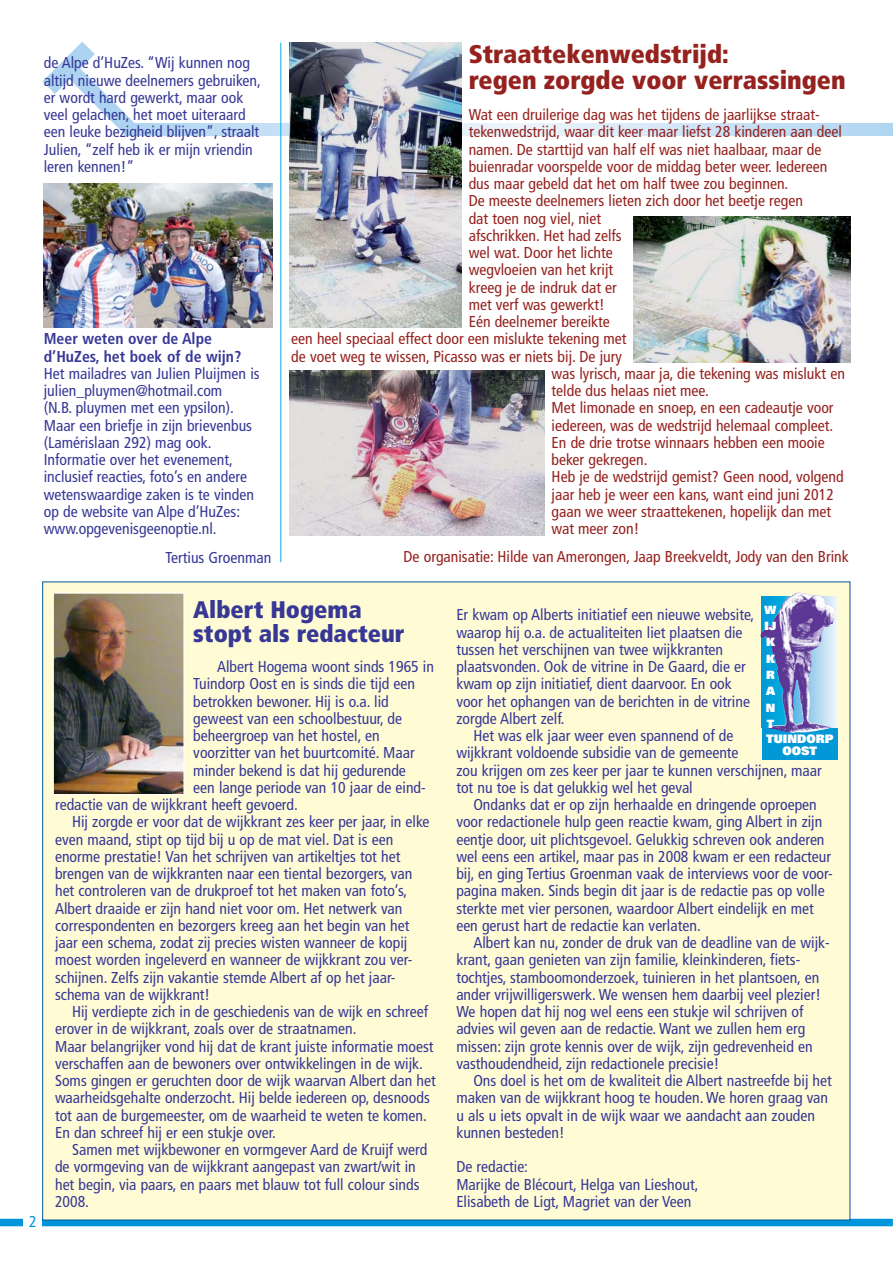
<style>
.page{position:relative;width:893px;height:1263px;background:#fff}
.page>*{position:absolute;margin:0;border:0;box-sizing:border-box;transform-origin:0 0}
.t1{font:900 condensed 25.5px/25.5px "Frutiger";color:#95221e}
.t2{font:900 condensed 24px/24px "Frutiger";color:#373896}
.t3{font:condensed 15.75px/17.2px "Frutiger";color:#373896}
.t4{font:condensed 15.75px "Frutiger";color:#95221e}
.t5{font:700 condensed 15.75px/17.2px "Frutiger";color:#373896}
.t6{font:condensed 15.75px "Frutiger";color:#0095da}
.t7{font:900 11.7px/11.7px "Univers";color:#fff;text-align:center}
.t8{font:900 11.4px/16.4px "Univers";color:#fff}
</style>
<div class="page">
<svg style="left:150px;top:124px;width:742px;height:12px"></svg>
<svg style="left:0;top:1219px;width:892px;height:7px;fill:#0095da"></svg>
<div style="left:24px;top:1214px;width:18px;height:48px;background:#fff"></div>
<img style="left:290px;top:43px;width:171px;height:284px">
<img style="left:290px;top:370px;width:254px;height:165px">
<img style="left:633px;top:216px;width:217px;height:146px">
<div style="left:43px;top:582px;width:806px;height:638px;background:#fffcd5"></div>
<img style="left:44px;top:184px;width:229px;height:143px">
<hr style="left:280px;top:43px;width:1px;height:519px;background:#00aeef">
<img style="left:55px;top:595px;width:127px;height:198px">
<div style="left:53px;top:593px;width:131px;height:202px;border:1px solid #fff"></div>
<div style="left:762px;top:728px;width:76px;height:32px;background:#0098d6"></div>
<svg style="left:762px;top:597px;width:75px;height:131px"></svg>
<img style="left:760px;top:593px;width:37px;height:43px">
<svg style="left:124px;top:123px;width:26px;height:13px"></svg>
<p class="t6" style="left:29px;top:1216px;width:9px">2</p>
<h1 class="t1" style="left:469px;top:44px;width:378px">Straattekenwedstrijd:<br>regen zorgde voor verrassingen</h1>
<p class="t4" style="left:469px;top:108px;width:353px">Wat een druilerige dag was het tijdens de jaarlijkse straat-</p>
<p class="t4" style="left:469px;top:126px;width:375px">tekenwedstrijd, waar dit keer maar liefst 28 kinderen aan deel</p>
<p class="t4" style="left:469px;top:143px;width:354px">namen. De starttijd van half elf was niet haalbaar, maar de</p>
<p class="t4" style="left:469px;top:160px;width:360px">buienradar voorspelde voor de middag beter weer. Iedereen</p>
<p class="t4" style="left:469px;top:177px;width:321px">dus maar gebeld dat het om half twee zou beginnen.</p>
<p class="t4" style="left:469px;top:195px;width:336px">De meeste deelnemers lieten zich door het beetje regen</p>
<p class="t4" style="left:469px;top:212px;width:134px">dat toen nog viel, niet</p>
<p class="t4" style="left:469px;top:229px;width:154px">afschrikken. Het had zelfs</p>
<p class="t4" style="left:469px;top:246px;width:146px">wel wat. Door het lichte</p>
<p class="t4" style="left:469px;top:264px;width:146px">wegvloeien van het krijt</p>
<p class="t4" style="left:469px;top:281px;width:150px">kreeg je de indruk dat er</p>
<p class="t4" style="left:469px;top:298px;width:138px">met verf was gewerkt!</p>
<p class="t4" style="left:469px;top:315px;width:143px">Eén deelnemer bereikte</p>
<p class="t4" style="left:291px;top:333px;width:337px">een heel speciaal effect door een mislukte tekening met</p>
<p class="t4" style="left:291px;top:350px;width:332px">de voet weg te wissen, Picasso was er niets bij. De jury</p>
<p class="t4" style="left:552px;top:367px;width:295px">was lyrisch, maar ja, die tekening was mislukt en</p>
<p class="t4" style="left:552px;top:384px;width:159px">telde dus helaas niet mee.</p>
<p class="t4" style="left:552px;top:402px;width:283px">Met limonade en snoep, en een cadeautje voor</p>
<p class="t4" style="left:552px;top:419px;width:283px">iedereen, was de wedstrijd helemaal compleet.</p>
<p class="t4" style="left:552px;top:436px;width:275px">En de drie trotse winnaars hebben een mooie</p>
<p class="t4" style="left:552px;top:453px;width:97px">beker gekregen.</p>
<p class="t4" style="left:552px;top:471px;width:294px">Heb je de wedstrijd gemist? Geen nood, volgend</p>
<p class="t4" style="left:552px;top:488px;width:284px">jaar heb je weer een kans, want eind juni 2012</p>
<p class="t4" style="left:552px;top:505px;width:281px">gaan we weer straattekenen, hopelijk dan met</p>
<p class="t4" style="left:552px;top:522px;width:89px">wat meer zon!</p>
<p class="t4" style="left:403px;top:550px;width:447px">De organisatie: Hilde van Amerongen, Jaap Breekveldt, Jody van den Brink</p>
<h2 class="t2" style="left:193px;top:600px;width:213px">Albert Hogema stopt als redacteur</h2>
<p class="t3" style="left:217px;top:659px;width:218px">Albert Hogema woont sinds 1965 in</p>
<p class="t3" style="left:193px;top:677px;width:223px">Tuindorp Oost en is sinds die tijd een</p>
<p class="t3" style="left:193px;top:694px;width:197px">betrokken bewoner. Hij is o.a. lid</p>
<p class="t3" style="left:193px;top:711px;width:210px">geweest van een schoolbestuur, de</p>
<p class="t3" style="left:193px;top:728px;width:188px">beheergroep van het hostel, en</p>
<p class="t3" style="left:193px;top:746px;width:223px">voorzitter van het buurtcomité. Maar</p>
<p class="t3" style="left:193px;top:763px;width:214px">minder bekend is dat hij gedurende</p>
<p class="t3" style="left:193px;top:780px;width:234px">een lange periode van 10 jaar de eind-</p>
<p class="t3" style="left:55px;top:797px;width:244px">redactie van de wijkkrant heeft gevoerd.</p>
<p class="t3" style="left:72px;top:815px;width:359px">Hij zorgde er voor dat de wijkkrant zes keer per jaar, in elke</p>
<p class="t3" style="left:55px;top:832px;width:340px">even maand, stipt op tijd bij u op de mat viel. Dat is een</p>
<p class="t3" style="left:55px;top:849px;width:347px">enorme prestatie! Van het schrijven van artikeltjes tot het</p>
<p class="t3" style="left:55px;top:866px;width:359px">brengen van de wijkkranten naar een tiental bezorgers, van</p>
<p class="t3" style="left:55px;top:884px;width:354px">het controleren van de drukproef tot het maken van foto’s,</p>
<p class="t3" style="left:55px;top:901px;width:349px">Albert draaide er zijn hand niet voor om. Het netwerk van</p>
<p class="t3" style="left:55px;top:918px;width:356px">correspondenten en bezorgers kreeg aan het begin van het</p>
<p class="t3" style="left:55px;top:935px;width:354px">jaar een schema, zodat zij precies wisten wanneer de kopij</p>
<p class="t3" style="left:55px;top:953px;width:359px">moest worden ingeleverd en wanneer de wijkkrant zou ver-</p>
<p class="t3" style="left:55px;top:970px;width:342px">schijnen. Zelfs zijn vakantie stemde Albert af op het jaar-</p>
<p class="t3" style="left:55px;top:987px;width:157px">schema van de wijkkrant!</p>
<p class="t3" style="left:72px;top:1004px;width:358px">Hij verdiepte zich in de geschiedenis van de wijk en schreef</p>
<p class="t3" style="left:55px;top:1022px;width:303px">erover in de wijkkrant, zoals over de straatnamen.</p>
<p class="t3" style="left:55px;top:1039px;width:380px">Maar belangrijker vond hij dat de krant juiste informatie moest</p>
<p class="t3" style="left:55px;top:1056px;width:369px">verschaffen aan de bewoners over ontwikkelingen in de wijk.</p>
<p class="t3" style="left:55px;top:1073px;width:382px">Soms gingen er geruchten door de wijk waarvan Albert dan het</p>
<p class="t3" style="left:55px;top:1091px;width:376px">waarheidsgehalte onderzocht. Hij belde iedereen op, desnoods</p>
<p class="t3" style="left:55px;top:1108px;width:373px">tot aan de burgemeester, om de waarheid te weten te komen.</p>
<p class="t3" style="left:55px;top:1125px;width:222px">En dan schreef hij er een stukje over.</p>
<p class="t3" style="left:72px;top:1142px;width:357px">Samen met wijkbewoner en vormgever Aard de Kruijf werd</p>
<p class="t3" style="left:55px;top:1160px;width:362px">de vormgeving van de wijkkrant aangepast van zwart/wit in</p>
<p class="t3" style="left:55px;top:1177px;width:366px">het begin, via paars, en paars met blauw tot full colour sinds</p>
<p class="t3" style="left:55px;top:1194px;width:36px">2008.</p>
<p class="t3" style="left:44px;top:56px;width:219px">de Alpe d’HuZes. “Wij kunnen nog altijd nieuwe deelnemers gebruiken, er wordt hard gewerkt, maar ook veel gelachen, het moet uiteraard een leuke bezigheid blijven”, straalt<br>Julien, “zelf heb ik er mijn vriendin leren kennen!”</p>
<p class="t5" style="left:44px;top:332px;width:199px">Meer weten over de Alpe d’HuZes, het boek of de wijn?</p>
<p class="t3" style="left:44px;top:366px;width:217px">Het mailadres van Julien Pluijmen is julien_pluymen@hotmail.com<br>(N.B. pluymen met een ypsilon).<br>Maar een briefje in zijn brievenbus (Lamérislaan 292) mag ook.<br>Informatie over het evenement, inclusief reacties, foto’s en andere wetenswaardige zaken is te vinden op de website van Alpe d’HuZes: www.opgevenisgeenoptie.nl.</p>
<p class="t3" style="left:165px;top:550px;width:107px">Tertius Groenman</p>
<p class="t8" style="left:764px;top:603px;width:14px">W<br>IJ<br>K<br>K<br>R<br>A<br>N<br>T</p>
<p class="t7" style="left:766px;top:734px;width:69px">TUINDORP<br>OOST</p>
<p class="t3" style="left:456px;top:608px;width:299px">Er kwam op Alberts initiatief een nieuwe website, waarop hij o.a. de actualiteiten liet plaatsen die tussen het verschijnen van twee wijkkranten plaatsvonden. Ook de vitrine in De Gaard, die er kwam op zijn initiatief, dient daarvoor. En ook voor het ophangen van de berichten in de vitrine zorgde Albert zelf.</p>
<p class="t3" style="left:456px;top:728px;width:367px;text-indent:17px">Het was elk jaar weer even spannend of de<br>wijkkrant voldoende subsidie van de gemeente<br>zou krijgen om zes keer per jaar te kunnen verschijnen, maar tot nu toe is dat gelukkig wel het geval</p>
<p class="t3" style="left:456px;top:797px;width:378px;text-indent:17px">Ondanks dat er op zijn herhaalde en dringende oproepen voor redactionele hulp geen reactie kwam, ging Albert in zijn eentje door, uit plichtsgevoel. Gelukkig schreven ook anderen wel eens een artikel, maar pas in 2008 kwam er een redacteur bij, en ging Tertius Groenman vaak de interviews voor de voor&shy;pagina maken. Sinds begin dit jaar is de redactie pas op volle sterkte met vier personen, waardoor Albert eindelijk en met een gerust hart de redactie kan verlaten.</p>
<p class="t3" style="left:456px;top:935px;width:375px;text-indent:17px">Albert kan nu, zonder de druk van de deadline van de wijk&shy;krant, gaan genieten van zijn familie, kleinkinderen, fiets&shy;tochtjes, stamboomonderzoek, tuinieren in het plantsoen, en ander vrijwilligerswerk. We wensen hem daarbij veel plezier!<br>We hopen dat hij nog wel eens een stukje wil schrijven of advies wil geven aan de redactie. Want we zullen hem erg missen: zijn grote kennis over de wijk, zijn gedrevenheid en vasthoudendheid, zijn redactionele precisie!</p>
<p class="t3" style="left:456px;top:1073px;width:377px;text-indent:17px">Ons doel is het om de kwaliteit die Albert nastreefde bij het maken van de wijkkrant hoog te houden. We horen graag van u als u iets opvalt in de wijk waar we aandacht aan zouden kunnen besteden!</p>
<p class="t3" style="left:456px;top:1159px;width:244px">De redactie:<br>Marijke de Blécourt, Helga van Lieshout,<br>Elisabeth de Ligt, Magriet van der Veen</p>
</div>
